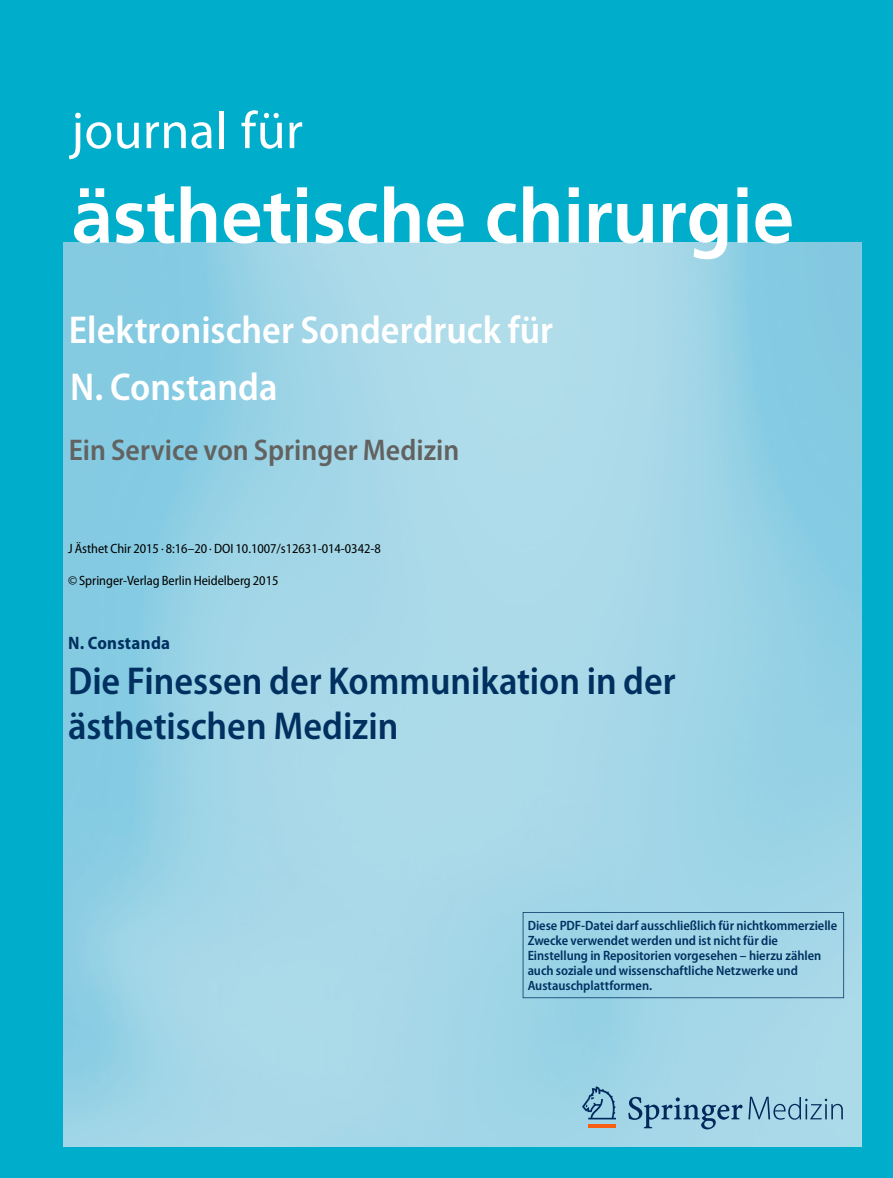
<style>
.page{position:relative;width:893px;height:1178px;background:#00aecb}
.page>*{position:absolute;margin:0;border:0;box-sizing:border-box;transform-origin:0 0}
.t1{font:600 semi-condensed 85.5px "Myriad Pro";letter-spacing:-.01em;color:#fff}
.t2{font:700 75px "Frutiger LT Std";letter-spacing:-.005em;color:#fff}
.t3{font:semi-condensed 60px "Myriad Pro";letter-spacing:-.01em;color:#fff}
.t4{font:600 semi-condensed 39px/45px "Myriad Pro";color:#003060}
.t5{font:600 semi-condensed 39px "Myriad Pro";color:#fff}
.t6{font:600 semi-condensed 30px "Myriad Pro";color:#626261}
.t7{font:700 semi-condensed 18px "Myriad Pro";letter-spacing:.015em;color:#003060}
.t8{font:600 semi-condensed 13.5px/15px "Myriad Pro";letter-spacing:-.005em;color:#003060}
.t9{font:semi-condensed 13.5px "Myriad Pro";color:#000}
.s1{font-family:"Myriad Pro";font-weight:600;font-stretch:semi-condensed;font-size:85.5px}
</style>
<div class="page">
<img style="left:64px;top:242px;width:797px;height:904px">
<hr style="left:588px;top:1125px;width:28px;height:3px;background:#f76013">
<svg style="left:582px;top:1086px;width:34px;height:33px"></svg>
<svg style="left:628px;top:1097px;width:215px;height:32px;background:#88b7cd"></svg>
<svg style="left:523px;top:912px;width:321px;height:86px;background:#9cd2e4"></svg>
<h3 class="t3" style="left:71px;top:95px;width:236px">journal für</h3>
<h1 class="t1" style="left:71px;top:167px;width:384px">ästhetische</h1>
<h2 class="t2" style="left:71px;top:172px;width:701px">ästhetische <span class="s1">chirurgie</span></h2>
<h2 class="t2" style="left:485px;top:172px;width:311px">chirurgie</h2>
<h3 class="t5" style="left:69px;top:308px;width:486px">Elektronischer Sonderdruck für</h3>
<h3 class="t5" style="left:70px;top:365px;width:209px">N. Constanda</h3>
<h3 class="t6" style="left:69px;top:433px;width:392px">Ein Service von Springer Medizin</h3>
<p class="t9" style="left:68px;top:541px;width:314px">J Ästhet Chir 2015 · 8:16–20 · DOI 10.1007/s12631-014-0342-8</p>
<p class="t9" style="left:68px;top:573px;width:212px">© Springer-Verlag Berlin Heidelberg 2015</p>
<h3 class="t7" style="left:68px;top:632px;width:104px">N. Constanda</h3>
<h3 class="t4" style="left:68px;top:659px;width:609px">Die Finessen der Kommunikation in der ästhetischen Medizin</h3>
<p class="t8" style="left:528px;top:918px;width:311px">Diese PDF-Datei darf ausschließlich für nicht kommerzielle Zwecke verwendet werden und ist nicht für die Einstellung in Repositorien vorgesehen – hierzu zählen auch soziale und wissen schaftliche Netzwerke und Austauschplattformen.</p>
</div>
